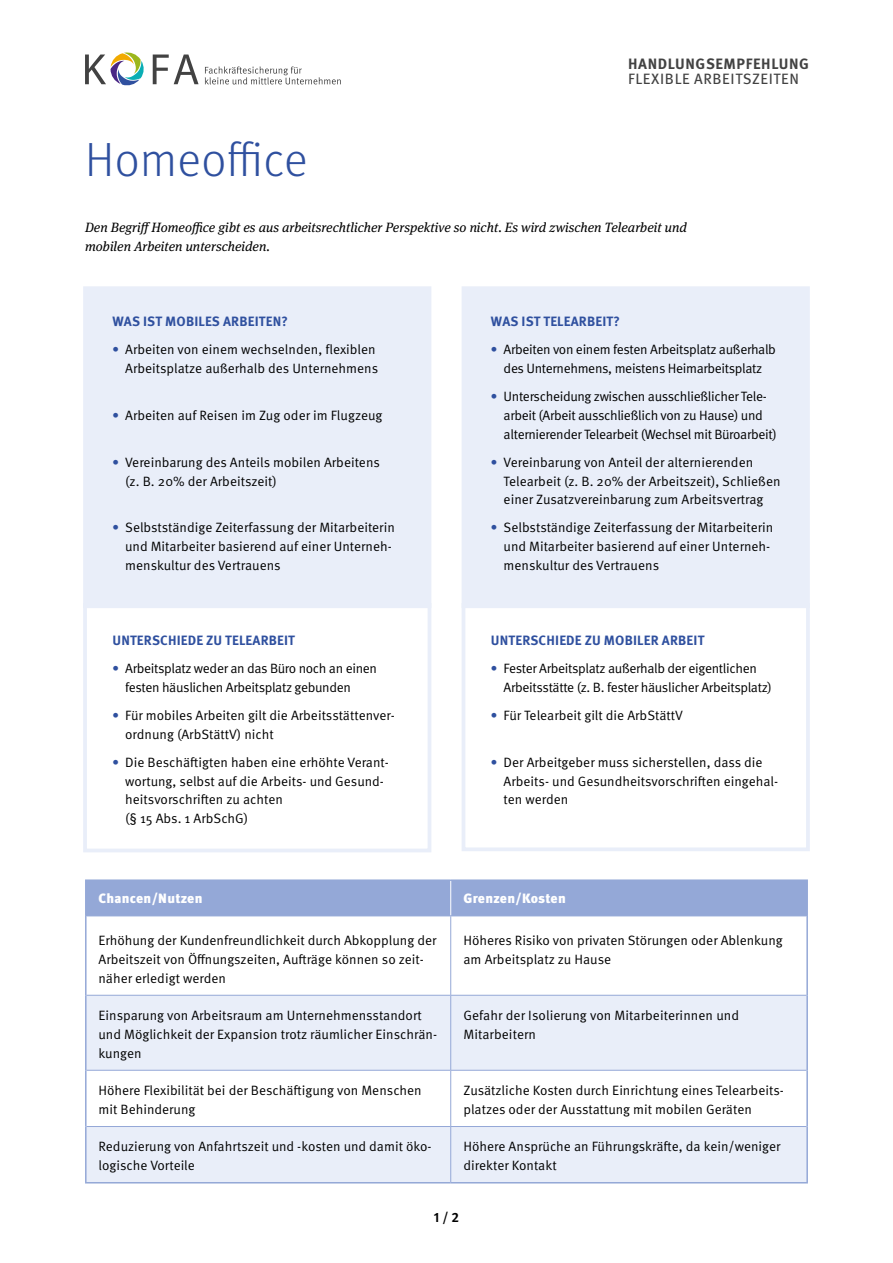
<style>
.page{position:relative;width:893px;height:1263px;background:#fff}
.page>*{position:absolute;margin:0;border:0;box-sizing:border-box;transform-origin:0 0}
.t1{font:300 48px "Meta Pro";letter-spacing:.01em;color:#2f509f}
.t2{font:15px "Meta Pro";letter-spacing:.04em;color:#424242}
.t3{font:700 15px "Meta Pro";letter-spacing:.04em;color:#424242}
.t4{font:13.5px/18.8px "Meta Pro Norm";color:#000}
.t5{font:13.5px/18.8px "Meta Pro Norm";letter-spacing:-.025em;color:#000}
.t6{font:italic 13.5px/18.8px "Meta Serif Pro";color:#000}
.t7{font:700 13.5px "Meta Pro";letter-spacing:.01em;color:#2f509f}
.t8{font:900 13.5px "Meta Pro";letter-spacing:.02em;color:#fff}
.t9{font:700 13.5px "Meta Pro";color:#000}
.s1{font-family:"Meta Pro";font-weight:700;color:#2f509f}
</style>
<div class="page">
<svg style="left:85px;top:52px;width:59px;height:34px"></svg>
<svg style="left:153px;top:55px;width:46px;height:29px"></svg>
<svg style="left:205px;top:66px;width:136px;height:19px"></svg>
<div style="left:463px;top:288px;width:345px;height:318px;background:#e9eef9"></div>
<div style="left:462px;top:286px;width:348px;height:322px;border:4px solid #e9eef9"></div>
<div style="left:85px;top:288px;width:344px;height:318px;background:#e9eef9"></div>
<div style="left:83px;top:286px;width:348px;height:322px;border:4px solid #e9eef9"></div>
<div style="left:87px;top:881px;width:719px;height:34px;background:#94a8d7"></div>
<svg style="left:87px;top:996px;width:719px;height:186px;fill:#e9eef9"></svg>
<hr style="left:85px;top:879px;width:366px;height:2px;background:#94a8d7">
<hr style="left:85px;top:881px;width:2px;height:35px;background:#94a8d7">
<hr style="left:451px;top:879px;width:357px;height:2px;background:#94a8d7">
<hr style="left:806px;top:881px;width:2px;height:35px;background:#94a8d7">
<hr style="left:85px;top:916px;width:2px;height:79px;background:#94a8d7">
<hr style="left:806px;top:916px;width:2px;height:79px;background:#94a8d7">
<hr style="left:85px;top:995px;width:2px;height:75px;background:#94a8d7">
<hr style="left:806px;top:995px;width:2px;height:75px;background:#94a8d7">
<hr style="left:85px;top:1070px;width:2px;height:56px;background:#94a8d7">
<hr style="left:806px;top:1070px;width:2px;height:56px;background:#94a8d7">
<hr style="left:85px;top:1126px;width:2px;height:56px;background:#94a8d7">
<hr style="left:806px;top:1126px;width:2px;height:56px;background:#94a8d7">
<hr style="left:450px;top:881px;width:1px;height:34px;background:#fff">
<hr style="left:87px;top:915px;width:364px;height:1px;background:#94a8d7">
<hr style="left:451px;top:915px;width:355px;height:1px;background:#94a8d7">
<hr style="left:450px;top:916px;width:1px;height:79px;background:#94a8d7">
<hr style="left:87px;top:995px;width:364px;height:1px;background:#94a8d7">
<hr style="left:451px;top:995px;width:355px;height:1px;background:#94a8d7">
<hr style="left:450px;top:995px;width:1px;height:75px;background:#94a8d7">
<hr style="left:87px;top:1070px;width:364px;height:1px;background:#94a8d7">
<hr style="left:451px;top:1070px;width:355px;height:1px;background:#94a8d7">
<hr style="left:450px;top:1070px;width:1px;height:56px;background:#94a8d7">
<hr style="left:87px;top:1126px;width:364px;height:1px;background:#94a8d7">
<hr style="left:451px;top:1126px;width:355px;height:1px;background:#94a8d7">
<hr style="left:450px;top:1127px;width:1px;height:55px;background:#94a8d7">
<hr style="left:85px;top:1182px;width:366px;height:1px;background:#94a8d7">
<hr style="left:451px;top:1182px;width:357px;height:1px;background:#94a8d7">
<div style="left:83px;top:603px;width:348px;height:249px;border:4px solid #e9eef9"></div>
<div style="left:462px;top:603px;width:348px;height:248px;border:4px solid #e9eef9"></div>
<h1 class="t1" style="left:85px;top:125px;width:224px">Homeoffice</h1>
<p class="t3" style="left:628px;top:54px;width:182px">HANDLUNGSEMPFEHLUNG</p>
<p class="t2" style="left:628px;top:69px;width:172px">FLEXIBLE ARBEITSZEITEN</p>
<p class="t6" style="left:85px;top:218px;width:603px">Den Begriff Homeoffice gibt es aus arbeitsrechtlicher Perspektive so nicht. Es wird zwischen Telearbeit und mobilen Arbeiten unterscheiden.</p>
<p class="t7" style="left:112px;top:313px;width:177px">WAS IST MOBILES ARBEITEN?</p>
<p class="t4" style="left:112px;top:339px;width:267px;text-align:right"><span class="s1">•</span> Arbeiten von einem wechselnden, flexiblen<br>Arbeitsplatze außerhalb des Unternehmens</p>
<p class="t4" style="left:112px;top:405px;width:272px"><span class="s1">•</span> Arbeiten auf Reisen im Zug oder im Flugzeug</p>
<p class="t4" style="left:125px;top:452px;width:256px;text-indent:-13px"><span class="s1">•</span> Vereinbarung des Anteils mobilen Arbeitens (z. B. 20% der Arbeitszeit)</p>
<p class="t4" style="left:125px;top:517px;width:271px;text-indent:-13px"><span class="s1">•</span> Selbstständige Zeiterfassung der Mitarbeiterin und Mitarbeiter basierend auf einer Unterneh&shy;menskultur des Vertrauens</p>
<p class="t7" style="left:112px;top:632px;width:184px">UNTERSCHIEDE ZU TELEARBEIT</p>
<p class="t5" style="left:125px;top:658px;width:253px;text-indent:-13px"><span class="s1">•</span> Arbeitsplatz weder an das Büro noch an einen festen häuslichen Arbeitsplatz gebunden</p>
<p class="t4" style="left:125px;top:705px;width:271px;text-indent:-13px"><span class="s1">•</span> Für mobiles Arbeiten gilt die Arbeitsstättenver&shy;ordnung (ArbStättV) nicht</p>
<p class="t4" style="left:125px;top:752px;width:265px;text-indent:-13px"><span class="s1">•</span> Die Beschäftigten haben eine erhöhte Verant&shy;wortung, selbst auf die Arbeits- und Gesund&shy;heitsvorschriften zu achten<br>(§ 15 Abs. 1 ArbSchG)</p>
<p class="t7" style="left:491px;top:313px;width:130px">WAS IST TELEARBEIT?</p>
<p class="t5" style="left:491px;top:339px;width:287px;text-align:center"><span class="s1">•</span> Arbeiten von einem festen Arbeitsplatz außerhalb des Unternehmens, meistens Heimarbeitsplatz</p>
<p class="t5" style="left:504px;top:386px;width:275px;text-indent:-13px"><span class="s1">•</span> Unterscheidung zwischen ausschließlicher Tele&shy;arbeit (Arbeit ausschließlich von zu Hause) und alternierender Telearbeit (Wechsel mit Büroarbeit)</p>
<p class="t4" style="left:504px;top:452px;width:278px;text-indent:-13px"><span class="s1">•</span> Vereinbarung von Anteil der alternierenden<br>Telearbeit (z. B. 20% der Arbeitszeit), Schließen einer Zusatzvereinbarung zum Arbeitsvertrag</p>
<p class="t4" style="left:504px;top:517px;width:271px;text-indent:-13px"><span class="s1">•</span> Selbstständige Zeiterfassung der Mitarbeiterin und Mitarbeiter basierend auf einer Unterneh&shy;menskultur des Vertrauens</p>
<p class="t7" style="left:491px;top:632px;width:215px">UNTERSCHIEDE ZU MOBILER ARBEIT</p>
<p class="t5" style="left:504px;top:658px;width:270px;text-indent:-13px"><span class="s1">•</span> Fester Arbeitsplatz außerhalb der eigentlichen<br>Arbeitsstätte (z. B. fester häuslicher Arbeitsplatz)</p>
<p class="t4" style="left:491px;top:705px;width:194px"><span class="s1">•</span> Für Telearbeit gilt die ArbStättV</p>
<p class="t4" style="left:504px;top:752px;width:276px;text-indent:-13px"><span class="s1">•</span> Der Arbeitgeber muss sicherstellen, dass die<br>Arbeits- und Gesundheitsvorschriften eingehal&shy;ten werden</p>
<p class="t8" style="left:99px;top:890px;width:106px">Chancen/Nutzen</p>
<p class="t8" style="left:463px;top:890px;width:104px">Grenzen/Kosten</p>
<p class="t4" style="left:99px;top:930px;width:339px">Erhöhung der Kundenfreundlichkeit durch Abkopplung der<br>Arbeitszeit von Öffnungszeiten, Aufträge können so zeit&shy;näher erledigt werden</p>
<p class="t4" style="left:463px;top:930px;width:321px">Höheres Risiko von privaten Störungen oder Ablenkung am Arbeitsplatz zu Hause</p>
<p class="t4" style="left:99px;top:1005px;width:340px">Einsparung von Arbeitsraum am Unternehmensstandort und Möglichkeit der Expansion trotz räumlicher Einschrän&shy;kungen</p>
<p class="t4" style="left:463px;top:1005px;width:277px">Gefahr der Isolierung von Mitarbeiterinnen und<br>Mitarbeitern</p>
<p class="t4" style="left:99px;top:1080px;width:325px">Höhere Flexibilität bei der Beschäftigung von Menschen mit Behinderung</p>
<p class="t4" style="left:463px;top:1080px;width:322px">Zusätzliche Kosten durch Einrichtung eines Telearbeits&shy;platzes oder der Ausstattung mit mobilen Geräten</p>
<p class="t4" style="left:99px;top:1136px;width:334px">Reduzierung von Anfahrtszeit und -kosten und damit öko&shy;logische Vorteile</p>
<p class="t4" style="left:463px;top:1136px;width:319px">Höhere Ansprüche an Führungskräfte, da kein/weniger direkter Kontakt</p>
<p class="t9" style="left:434px;top:1209px;width:27px">1 / 2</p>
</div>
